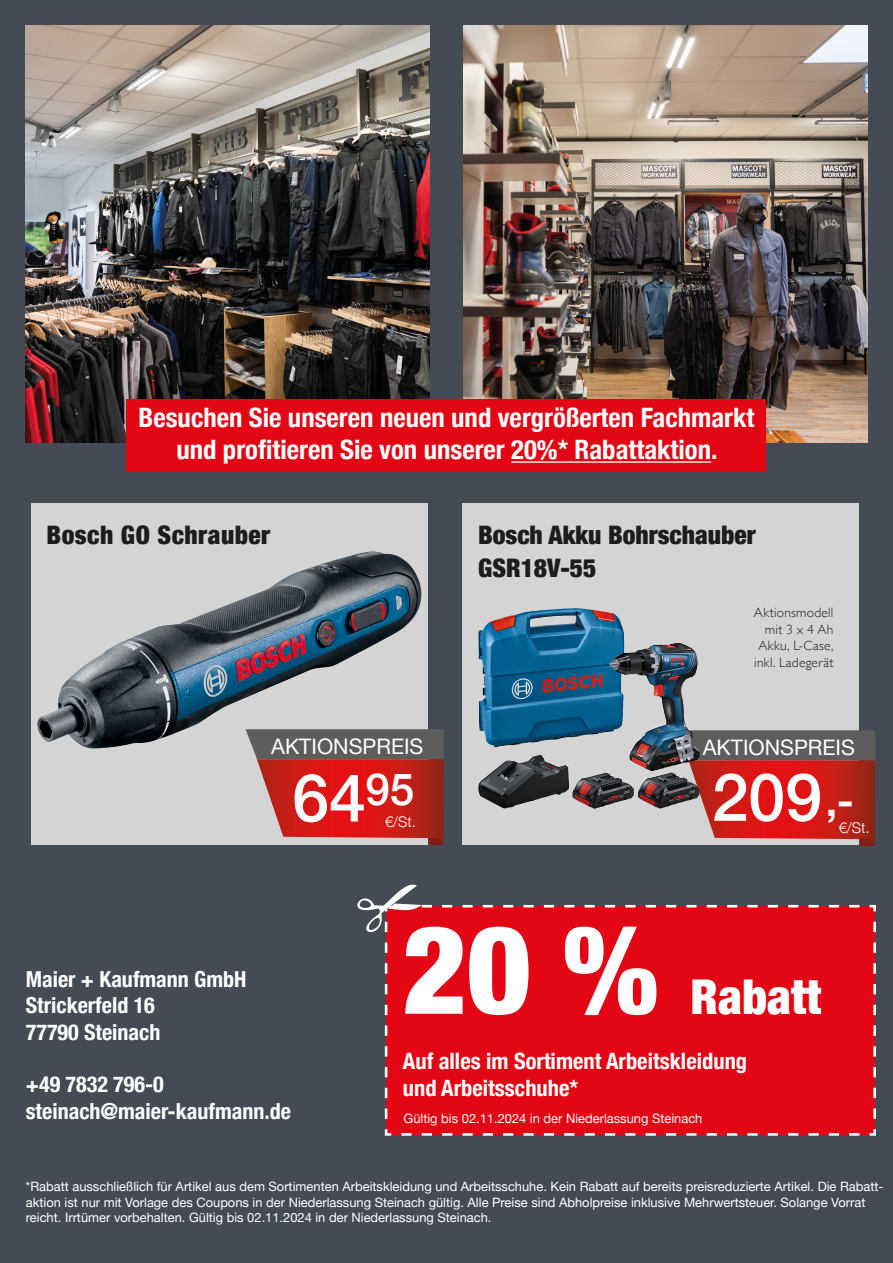
<style>
.page{position:relative;width:893px;height:1263px;background:#454b55}
.page>*{position:absolute;margin:0;border:0;box-sizing:border-box;transform-origin:0 0}
.t1{font:900 condensed 123px "Helvetica Neue";color:#fff}
.t2{font:500 66.3px "Helvetica Neue";color:#fff}
.t3{font:900 condensed 48px "Helvetica Neue";color:#fff}
.t4{font:700 condensed 26.7px/32.1px "Helvetica Neue";color:#fff;text-align:center}
.Text{font:900 condensed 25.5px/33px "Helvetica Neue";color:#1d1d1b}
.Text-2{font:900 condensed 25.5px "Helvetica Neue";letter-spacing:.02em;color:#1d1d1b}
.t5{font:700 condensed 22.5px "Helvetica Neue";color:#fff}
.t6{font:700 condensed 22.05px "Helvetica Neue";color:#fff}
.t7{font:21.3px "Helvetica Neue";color:#fff}
.t8{font:300 14.85px "Helvetica Neue";color:#fff}
.Text-3{font:300 13.5px/16.5px "Gill Sans";letter-spacing:.02em;color:#1d1d1b;text-align:right}
.t9{font:12.9px/15.5px "Helvetica Neue";color:#fff}
.s1{font-size:44.1px}
</style>
<div class="page">
<svg style="left:384px;top:904px;width:492px;height:232px"></svg>
<svg style="left:357px;top:884px;width:502px;height:240px"></svg>
<img style="left:26px;top:26px;width:403px;height:416px">
<img style="left:463px;top:26px;width:404px;height:416px">
<div style="left:127px;top:399px;width:639px;height:73px;background:#e30614"></div>
<hr style="left:511px;top:461px;width:200px;height:2px;background:#fff">
<svg style="left:31px;top:503px;width:397px;height:341px;fill:#d4d4d5"></svg>
<svg style="left:462px;top:503px;width:397px;height:341px;fill:#d4d4d5"></svg>
<svg style="left:246px;top:729px;width:198px;height:116px"></svg>
<svg style="left:677px;top:730px;width:198px;height:116px"></svg>
<img style="left:287px;top:551px;width:84px;height:26px">
<img style="left:478px;top:756px;width:91px;height:53px">
<img style="left:478px;top:608px;width:146px;height:139px">
<p class="t4" style="left:139px;top:400px;width:617px">Besuchen Sie unseren neuen und vergrößerten Fachmarkt und profitieren Sie von unserer 20%* Rabattaktion.</p>
<p class="Text-2" style="left:47px;top:514px;width:225px">Bosch GO Schrauber</p>
<p class="Text" style="left:478px;top:517px;width:279px">Bosch Akku Bohrschauber<br>GSR18V-55</p>
<p class="Text-3" style="left:754px;top:604px;width:81px">Aktionsmodell mit 3 x 4 Ah<br>Akku, L-Case, inkl. Ladegerät</p>
<p class="t7" style="left:271px;top:731px;width:154px">AKTIONSPREIS</p>
<p class="t7" style="left:703px;top:732px;width:154px">AKTIONSPREIS</p>
<p class="t2" style="left:292px;top:744px;width:124px">64<sup>95</sup></p>
<p class="t8" style="left:385px;top:810px;width:32px">€/St.</p>
<p class="t2" style="left:712px;top:744px;width:144px">209<span class="s1">,-</span></p>
<p class="t8" style="left:839px;top:816px;width:32px">€/St.</p>
<p class="t6" style="left:26px;top:960px;width:222px">Maier + Kaufmann GmbH</p>
<p class="t6" style="left:26px;top:987px;width:131px">Strickerfeld 16</p>
<p class="t6" style="left:26px;top:1013px;width:136px">77790 Steinach</p>
<p class="t6" style="left:26px;top:1066px;width:139px">+49 7832 796-0</p>
<p class="t6" style="left:26px;top:1093px;width:267px">steinach@maier-kaufmann.de</p>
<p class="t1" style="left:403px;top:869px;width:257px">20 %</p>
<p class="t3" style="left:690px;top:957px;width:132px">Rabatt</p>
<p class="t5" style="left:403px;top:1042px;width:346px">Auf alles im Sortiment Arbeitskleidung</p>
<p class="t5" style="left:403px;top:1069px;width:177px">und Arbeitsschuhe*</p>
<p class="t9" style="left:404px;top:1111px;width:300px">Gültig bis 02.11.2024 in der Niederlassung Steinach</p>
<p class="t9" style="left:26px;top:1180px;width:859px">*Rabatt ausschließlich für Artikel aus dem Sortimenten Arbeitskleidung und Arbeitsschuhe. Kein Rabatt auf bereits preisreduzierte Artikel. Die Rabatt&shy;aktion ist nur mit Vorlage des Coupons in der Niederlassung Steinach gültig. Alle Preise sind Abholpreise inklusive Mehrwertsteuer. Solange Vorrat reicht. Irrtümer vorbehalten. Gültig bis 02.11.2024 in der Niederlassung Steinach.</p>
</div>
